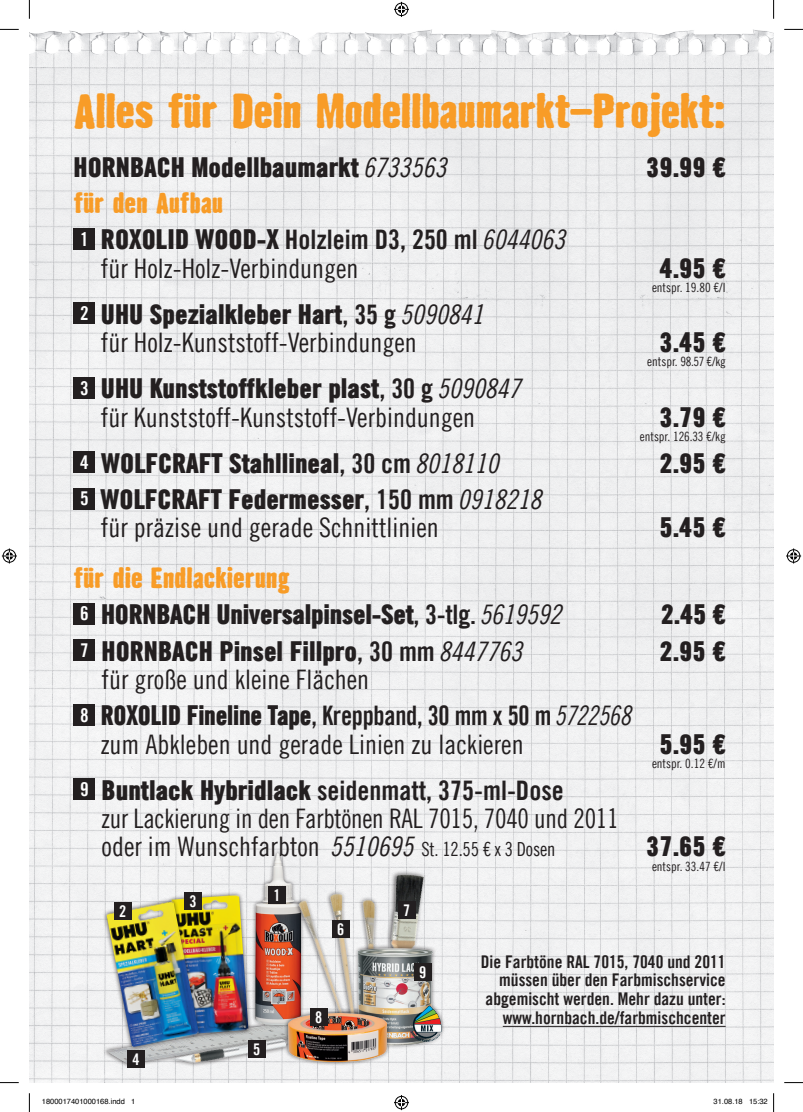
<style>
.page{position:relative;width:803px;height:1112px;background:#fff}
.page>*{position:absolute;margin:0;border:0;box-sizing:border-box;transform-origin:0 0}
.t1{font:700 45px "Bad House Hornbach Super";letter-spacing:-.015em;color:#f89c27}
.t2{font:26.88px "Trade Gothic Hornbach Super Bd";color:#231f20}
.t3{font:26.88px "Trade Gothic Hornbach Cn 18";color:#231f20}
.t4{font:26.88px/28.4px "Trade Gothic Hornbach Cn 18";color:#231f20;scale:.96 1}
.t5{font:26.88px "Trade Gothic Hornbach Bd Cn 20";color:#231f20}
.t6{font:26.88px "Trade Gothic Hornbach Super Bd";color:#231f20;scale:.93 1}
.t7{font:700 26.88px "Bad House Hornbach Super";color:#f89c27}
.t8{font:17.5px/18.8px "Trade Gothic Hornbach Bd Cn 20";color:#231f20;text-align:right}
.t9{font:16px "Trade Gothic Hornbach Bd Cn 20";color:#fff}
.t10{font:12.75px "Trade Gothic Hornbach Cn 18";color:#231f20}
.t11{font:7.5px "Helvetica";color:#000}
.s1{font-family:"Trade Gothic Hornbach Cn 18 Obl"}
.s2{font-size:19px;color:#fff}
.s3{font-family:"Trade Gothic Hornbach Super Bd"}
.s4{font-family:"Trade Gothic Hornbach Bd Cn 20";font-size:19px;color:#fff}
.s5{font-family:"Trade Gothic Hornbach Bd Cn 20"}
.s6{font-size:19.38px}
</style>
<div class="page">
<img style="left:29px;top:29px;width:744px;height:1053px">
<div style="left:74px;top:228px;width:21px;height:21px;background:#231f20"></div>
<div style="left:74px;top:303px;width:21px;height:21px;background:#231f20"></div>
<div style="left:74px;top:377px;width:21px;height:21px;background:#231f20"></div>
<div style="left:74px;top:451px;width:21px;height:21px;background:#231f20"></div>
<div style="left:74px;top:488px;width:21px;height:21px;background:#231f20"></div>
<div style="left:74px;top:603px;width:21px;height:21px;background:#231f20"></div>
<div style="left:74px;top:639px;width:21px;height:21px;background:#231f20"></div>
<div style="left:74px;top:704px;width:21px;height:21px;background:#231f20"></div>
<div style="left:74px;top:778px;width:21px;height:21px;background:#231f20"></div>
<div style="left:102px;top:1006px;width:282px;height:61px;background:#231f20;opacity:.75"></div>
<svg style="left:104px;top:1050px;width:64px;height:14px"></svg>
<div style="left:251px;top:849px;width:54px;height:179px;background:#231f20;opacity:.75"></div>
<img style="left:256px;top:853px;width:44px;height:159px">
<div style="left:167px;top:890px;width:85px;height:148px;background:#231f20;opacity:.75"></div>
<img style="left:171px;top:894px;width:77px;height:118px">
<div style="left:102px;top:897px;width:101px;height:153px;background:#231f20;opacity:.75"></div>
<img style="left:106px;top:901px;width:93px;height:145px">
<img style="left:266px;top:866px;width:34px;height:146px">
<img style="left:300px;top:850px;width:195px;height:199px">
<div style="left:354px;top:943px;width:91px;height:105px;background:#231f20;opacity:.75"></div>
<img style="left:357px;top:947px;width:85px;height:98px">
<div style="left:284px;top:1008px;width:107px;height:57px;background:#231f20;opacity:.75"></div>
<img style="left:288px;top:1013px;width:98px;height:47px">
<div style="left:168px;top:1034px;width:122px;height:33px;background:#231f20;opacity:.75"></div>
<img style="left:172px;top:1012px;width:115px;height:71px">
<div style="left:114px;top:902px;width:17px;height:17px;background:#231f20"></div>
<div style="left:184px;top:892px;width:18px;height:18px;background:#231f20"></div>
<div style="left:268px;top:885px;width:18px;height:18px;background:#231f20"></div>
<div style="left:127px;top:1050px;width:18px;height:17px;background:#231f20"></div>
<div style="left:248px;top:1040px;width:18px;height:17px;background:#231f20"></div>
<div style="left:310px;top:1007px;width:17px;height:18px;background:#231f20"></div>
<div style="left:398px;top:901px;width:18px;height:17px;background:#231f20"></div>
<div style="left:332px;top:919px;width:18px;height:18px;background:#231f20"></div>
<div style="left:414px;top:962px;width:18px;height:18px;background:#231f20"></div>
<hr style="left:503px;top:1025px;width:223px;height:1px;background:#231f20">
<svg style="left:0;top:29px;width:19px;height:1px"></svg>
<svg style="left:784px;top:29px;width:19px;height:1px"></svg>
<svg style="left:0;top:1082px;width:19px;height:1px"></svg>
<svg style="left:784px;top:1082px;width:19px;height:1px"></svg>
<svg style="left:29px;top:0;width:1px;height:19px"></svg>
<svg style="left:29px;top:1093px;width:1px;height:18px"></svg>
<svg style="left:773px;top:0;width:1px;height:19px"></svg>
<svg style="left:394px;top:2px;width:15px;height:15px"></svg>
<svg style="left:394px;top:1095px;width:15px;height:14px"></svg>
<svg style="left:2px;top:548px;width:15px;height:15px"></svg>
<svg style="left:786px;top:548px;width:15px;height:15px"></svg>
<svg style="left:773px;top:1093px;width:1px;height:18px"></svg>
<h1 class="t1" style="left:74px;top:81px;width:653px">Alles für Dein Modellbaumarkt-Projekt:</h1>
<p class="t2" style="left:74px;top:149px;width:377px">HORNBACH Modellbaumarkt <span class="s1">6733563</span></p>
<p class="t2" style="left:646px;top:149px;width:81px">39.99 €</p>
<p class="t7" style="left:74px;top:185px;width:151px">für den Aufbau</p>
<p class="t5" style="left:80px;top:223px;width:489px"><span class="s2">1</span> <span class="s3">ROXOLID WOOD-X</span> Holzleim D3, 250 ml <span class="s1">6044063</span></p>
<p class="t3" style="left:101px;top:252px;width:259px">für Holz-Holz-Verbindungen</p>
<p class="t2" style="left:659px;top:250px;width:68px">4.95 €</p>
<p class="t10" style="left:652px;top:280px;width:75px">entspr. 19.80 €/l</p>
<p class="t2" style="left:80px;top:296px;width:407px"><span class="s4">2</span> UHU Spezialkleber Hart<span class="s5">, 35 g</span> <span class="s1">5090841</span></p>
<p class="t3" style="left:101px;top:326px;width:317px">für Holz-Kunststoff-Verbindungen</p>
<p class="t2" style="left:659px;top:325px;width:68px">3.45 €</p>
<p class="t10" style="left:647px;top:354px;width:80px">entspr. 98.57 €/kg</p>
<p class="t2" style="left:80px;top:371px;width:444px"><span class="s4">3</span> UHU Kunststoffkleber plast<span class="s5">, 30 g</span> <span class="s1">5090847</span></p>
<p class="t3" style="left:101px;top:401px;width:376px">für Kunststoff-Kunststoff-Verbindungen</p>
<p class="t2" style="left:659px;top:399px;width:68px">3.79 €</p>
<p class="t10" style="left:640px;top:428px;width:87px">entspr. 126.33 €/kg</p>
<p class="t2" style="left:80px;top:445px;width:422px"><span class="s4">4</span> WOLFCRAFT Stahllineal<span class="s5">, 30 cm</span> <span class="s1">8018110</span></p>
<p class="t2" style="left:659px;top:445px;width:68px">2.95 €</p>
<p class="t2" style="left:80px;top:482px;width:465px"><span class="s4">5</span> WOLFCRAFT Federmesser<span class="s5">, 150 mm</span> <span class="s1">0918218</span></p>
<p class="t3" style="left:101px;top:512px;width:339px">für präzise und gerade Schnittlinien</p>
<p class="t2" style="left:659px;top:510px;width:68px">5.45 €</p>
<p class="t7" style="left:74px;top:559px;width:218px">für die Endlackierung</p>
<p class="t2" style="left:80px;top:596px;width:485px"><span class="s4">6</span> HORNBACH Universalpinsel-Set<span class="s5">, 3-tlg.</span> <span class="s1">5619592</span></p>
<p class="t2" style="left:661px;top:596px;width:66px">2.45 €</p>
<p class="t2" style="left:80px;top:633px;width:446px"><span class="s4">7</span> HORNBACH Pinsel Fillpro<span class="s5">, 30 mm</span> <span class="s1">8447763</span></p>
<p class="t2" style="left:659px;top:633px;width:68px">2.95 €</p>
<p class="t3" style="left:102px;top:663px;width:269px">für große und kleine Flächen</p>
<p class="t6" style="left:80px;top:698px;width:596px"><span class="s4">8</span> ROXOLID Fineline Tape<span class="s5">, Kreppband, 30 mm x 50 m</span> <span class="s1">5722568</span></p>
<p class="t3" style="left:101px;top:728px;width:424px">zum Abkleben und gerade Linien zu lackieren</p>
<p class="t2" style="left:659px;top:726px;width:68px">5.95 €</p>
<p class="t10" style="left:652px;top:755px;width:75px">entspr. 0.12 €/m</p>
<p class="t5" style="left:80px;top:773px;width:485px"><span class="s2">9</span> <span class="s3">Buntlack Hybridlack</span> seidenmatt, 375-ml-Dose</p>
<p class="t4" style="left:102px;top:804px;width:540px">zur Lackierung in den Farbtönen RAL 7015, 7040 und 2011 oder im Wunschfarbton <span class="s1">5510695</span> <span class="s6">St. 12.55 € x 3 Dosen</span></p>
<p class="t2" style="left:646px;top:829px;width:81px">37.65 €</p>
<p class="t10" style="left:652px;top:858px;width:75px">entspr. 33.47 €/l</p>
<p class="t9" style="left:119px;top:901px;width:9px">2</p>
<p class="t9" style="left:190px;top:891px;width:9px">3</p>
<p class="t9" style="left:133px;top:1049px;width:9px">4</p>
<p class="t9" style="left:274px;top:885px;width:9px">1</p>
<p class="t9" style="left:253px;top:1039px;width:9px">5</p>
<p class="t9" style="left:337px;top:918px;width:9px">6</p>
<p class="t9" style="left:315px;top:1006px;width:9px">8</p>
<p class="t9" style="left:403px;top:900px;width:9px">7</p>
<p class="t9" style="left:419px;top:962px;width:9px">9</p>
<p class="t8" style="left:481px;top:951px;width:246px">Die Farbtöne RAL 7015, 7040 und 2011 müssen über den Farbmischservice abgemischt werden. Mehr dazu unter: www.hornbach.de/farbmischcenter</p>
<p class="t11" style="left:42px;top:1095px;width:95px">1800017401000168.indd 1</p>
<p class="t11" style="left:713px;top:1095px;width:56px">31.08.18 15:32</p>
</div>
